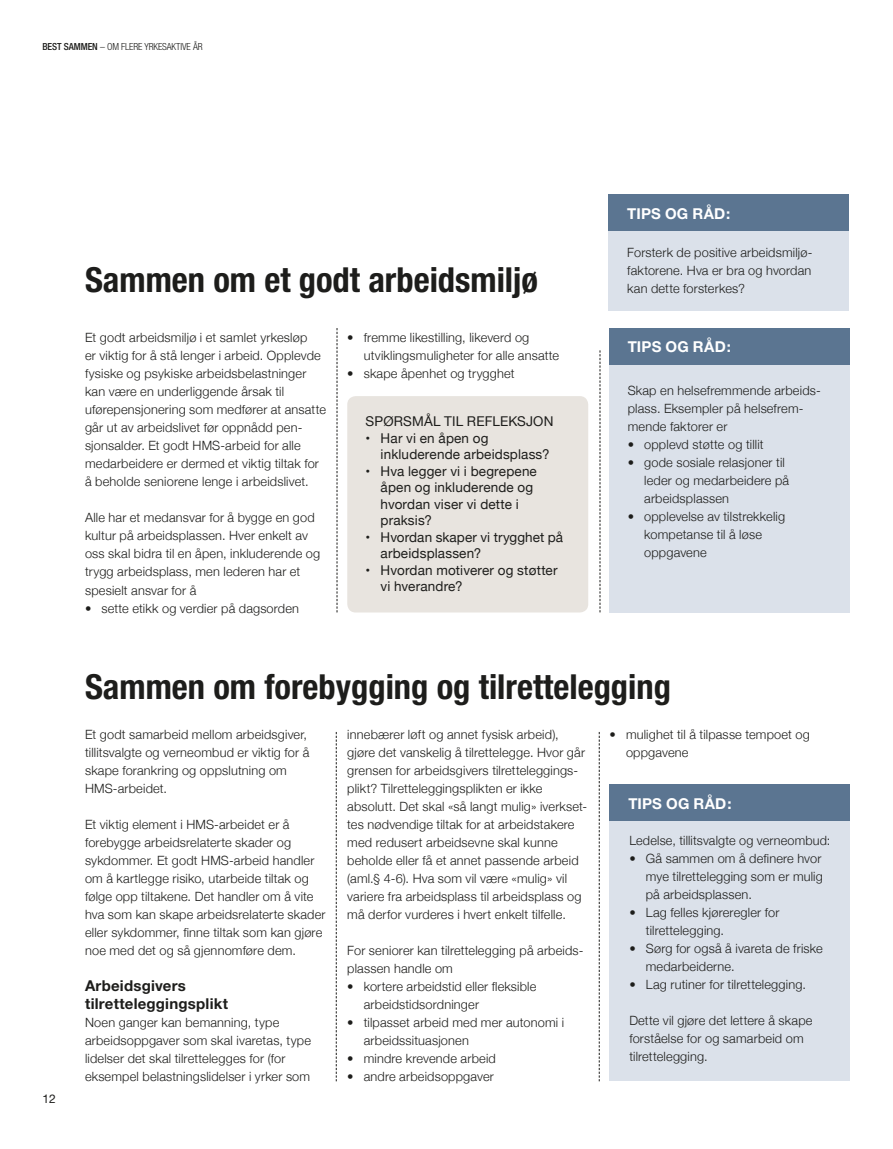
<style>
.page{position:relative;width:893px;height:1149px;background:#fff}
.page>*{position:absolute;margin:0;border:0;box-sizing:border-box;transform-origin:0 0}
.Heading{font:700 condensed 34.5px "Helvetica Neue";color:#1d1d1b}
.Stikktittel{font:700 15px "Helvetica Neue";letter-spacing:.015em;color:#1d1d1b}
.Stikktittel-2{font:700 15px "Helvetica Neue";letter-spacing:.01em;color:#fff}
.Bokstekst{font:13.5px/16.5px "Helvetica Neue";letter-spacing:.01em;color:#1d1d1b}
.Brodtekst{font:300 12.75px/18px "Helvetica Neue";letter-spacing:.015em;color:#1d1d1b}
.Tips_og_råd{font:300 12.75px/18px "Helvetica Neue";letter-spacing:.015em;color:#1d1d1b}
.t1{font:12px "Helvetica Neue";color:#1d1d1b}
.t2{font:300 condensed 9.75px "Helvetica Neue";letter-spacing:-.01em;color:#1d1d1b}
.s1{font-weight:500}
</style>
<div class="page">
<svg style="left:337px;top:328px;width:1px;height:284px"></svg>
<svg style="left:600px;top:350px;width:1px;height:262px"></svg>
<svg style="left:336px;top:732px;width:1px;height:348px"></svg>
<svg style="left:599px;top:732px;width:1px;height:348px"></svg>
<hr style="left:892px;top:0;width:1px;height:612px;background:#1d1d1b">
<div style="left:609px;top:784px;width:241px;height:36px;background:#5b7591"></div>
<div style="left:609px;top:821px;width:241px;height:259px;background:#dbe1ea"></div>
<div style="left:347px;top:396px;width:241px;height:216px;background:#e8e4df;border-radius:9px"></div>
<div style="left:608px;top:194px;width:241px;height:36px;background:#5b7591"></div>
<div style="left:608px;top:231px;width:241px;height:80px;background:#dbe1ea"></div>
<div style="left:609px;top:328px;width:241px;height:36px;background:#5b7591"></div>
<div style="left:609px;top:365px;width:241px;height:247px;background:#dbe1ea"></div>
<p class="t2" style="left:43px;top:41px;width:162px"><span class="s1">BEST SAMMEN</span> – OM FLERE YRKESAKTIVE ÅR</p>
<p class="Heading" style="left:85px;top:259px;width:455px">Sammen om et godt arbeidsmiljø</p>
<p class="Brodtekst" style="left:85px;top:328px;width:224px">Et godt arbeidsmiljø i et samlet yrkesløp</p>
<p class="Brodtekst" style="left:85px;top:346px;width:242px">er viktig for å stå lenger i arbeid. Opplevde fysiske og psykiske arbeidsbelastninger kan være en underliggende årsak til uførepensjonering som medfører at ansatte går ut av arbeidslivet før oppnådd pen&shy;sjonsalder. Et godt HMS-arbeid for alle medarbeidere er dermed et viktig tiltak for å beholde seniorene lenge i arbeidslivet.</p>
<p class="Brodtekst" style="left:85px;top:508px;width:237px">Alle har et medansvar for å bygge en god kultur på arbeidsplassen. Hver enkelt av oss skal bidra til en åpen, inkluderende og trygg arbeidsplass, men lederen har et spesielt ansvar for å</p>
<p class="Brodtekst" style="left:85px;top:598px;width:216px">• sette etikk og verdier på dagsorden</p>
<p class="Brodtekst" style="left:347px;top:328px;width:184px">• fremme likestilling, likeverd og</p>
<p class="Brodtekst" style="left:364px;top:346px;width:197px">utviklingsmuligheter for alle ansatte</p>
<p class="Brodtekst" style="left:347px;top:364px;width:169px">• skape åpenhet og trygghet</p>
<p class="Bokstekst" style="left:366px;top:414px;width:189px">SPØRSMÅL TIL REFLEKSJON</p>
<p class="Bokstekst" style="left:366px;top:430px;width:124px">• Har vi en åpen og</p>
<p class="Bokstekst" style="left:381px;top:447px;width:170px">inkluderende arbeidsplass?</p>
<p class="Bokstekst" style="left:381px;top:463px;width:158px;text-indent:-15px">• Hva legger vi i begrepene åpen og inkluderende og hvordan viser vi dette i praksis?</p>
<p class="Bokstekst" style="left:381px;top:529px;width:184px;text-indent:-15px">• Hvordan skaper vi trygghet på arbeidsplassen?</p>
<p class="Bokstekst" style="left:381px;top:562px;width:178px;text-indent:-15px">• Hvordan motiverer og støtter vi hverandre?</p>
<p class="Stikktittel-2" style="left:627px;top:204px;width:105px">TIPS OG RÅD:</p>
<p class="Tips_og_råd" style="left:627px;top:242px;width:187px;text-align:justify">Forsterk de positive arbeidsmiljø&shy;faktorene. Hva er bra og hvordan kan dette forsterkes?</p>
<p class="Stikktittel-2" style="left:628px;top:337px;width:105px">TIPS OG RÅD:</p>
<p class="Tips_og_råd" style="left:628px;top:380px;width:195px">Skap en helsefremmende arbeids&shy;plass. Eksempler på helsefrem&shy;mende faktorer er</p>
<p class="Tips_og_råd" style="left:628px;top:434px;width:137px">• opplevd støtte og tillit</p>
<p class="Tips_og_råd" style="left:628px;top:452px;width:159px">• gode sosiale relasjoner til</p>
<p class="Tips_og_råd" style="left:644px;top:470px;width:146px">leder og medarbeidere på</p>
<p class="Tips_og_råd" style="left:644px;top:488px;width:86px">arbeidsplassen</p>
<p class="Tips_og_råd" style="left:628px;top:506px;width:159px;text-align:center">• opplevelse av tilstrekkelig kompetanse til å løse</p>
<p class="Tips_og_råd" style="left:644px;top:542px;width:64px">oppgavene</p>
<p class="Heading" style="left:85px;top:666px;width:587px">Sammen om forebygging og tilrettelegging</p>
<p class="t1" style="left:43px;top:1091px;width:15px">12</p>
<p class="Brodtekst" style="left:85px;top:724px;width:226px">Et godt samarbeid mellom arbeidsgiver, tillitsvalgte og verneombud er viktig for å skape forankring og oppslutning om HMS-arbeidet.</p>
<p class="Brodtekst" style="left:85px;top:814px;width:242px">Et viktig element i HMS-arbeidet er å forebygge arbeidsrelaterte skader og sykdommer. Et godt HMS-arbeid handler om å kartlegge risiko, utarbeide tiltak og følge opp tiltakene. Det handler om å vite hva som kan skape arbeidsrelaterte skader eller sykdommer, finne tiltak som kan gjøre noe med det og så gjennomføre dem.</p>
<p class="Stikktittel" style="left:85px;top:975px;width:102px">Arbeidsgivers</p>
<p class="Stikktittel" style="left:85px;top:993px;width:144px">tilretteleggingsplikt</p>
<p class="Brodtekst" style="left:85px;top:1012px;width:227px">Noen ganger kan bemanning, type arbeidsoppgaver som skal ivaretas, type lidelser det skal tilrettelegges for (for eksempel belastningslidelser i yrker som</p>
<p class="Brodtekst" style="left:347px;top:724px;width:241px">innebærer løft og annet fysisk arbeid), gjøre det vanskelig å tilrettelegge. Hvor går grensen for arbeidsgivers tilretteleggings&shy;plikt? Tilretteleggingsplikten er ikke absolutt. Det skal «så langt mulig» iverkset&shy;tes nødvendige tiltak for at arbeidstakere med redusert arbeidsevne skal kunne beholde eller få et annet passende arbeid (aml.§ 4-6). Hva som vil være «mulig» vil variere fra arbeidsplass til arbeidsplass og må derfor vurderes i hvert enkelt tilfelle.</p>
<p class="Brodtekst" style="left:347px;top:940px;width:238px">For seniorer kan tilrettelegging på arbeids&shy;plassen handle om</p>
<p class="Brodtekst" style="left:347px;top:976px;width:191px">• kortere arbeidstid eller fleksible</p>
<p class="Brodtekst" style="left:364px;top:994px;width:117px">arbeidstidsordninger</p>
<p class="Brodtekst" style="left:364px;top:1012px;width:202px;text-indent:-16px">• tilpasset arbeid med mer autonomi i arbeidssituasjonen</p>
<p class="Brodtekst" style="left:347px;top:1048px;width:150px">• mindre krevende arbeid</p>
<p class="Brodtekst" style="left:347px;top:1066px;width:148px">• andre arbeidsoppgaver</p>
<p class="Brodtekst" style="left:626px;top:724px;width:185px;text-indent:-16px">• mulighet til å tilpasse tempoet og oppgavene</p>
<p class="Stikktittel-2" style="left:628px;top:793px;width:105px">TIPS OG RÅD:</p>
<p class="Tips_og_råd" style="left:629px;top:830px;width:202px">Ledelse, tillitsvalgte og verneombud:</p>
<p class="Tips_og_råd" style="left:646px;top:848px;width:179px;text-align:justify;text-indent:-16px">• Gå sammen om å definere hvor mye tilrettelegging som er mulig på arbeidsplassen.</p>
<p class="Tips_og_råd" style="left:629px;top:902px;width:152px">• Lag felles kjøreregler for</p>
<p class="Tips_og_råd" style="left:646px;top:920px;width:80px">tilrettelegging.</p>
<p class="Tips_og_råd" style="left:646px;top:938px;width:178px;text-indent:-16px">• Sørg for også å ivareta de friske medarbeiderne.</p>
<p class="Tips_og_råd" style="left:629px;top:974px;width:178px">• Lag rutiner for tilrettelegging.</p>
<p class="Tips_og_råd" style="left:629px;top:1010px;width:185px">Dette vil gjøre det lettere å skape forståelse for og samarbeid om tilrettelegging.</p>
</div>
